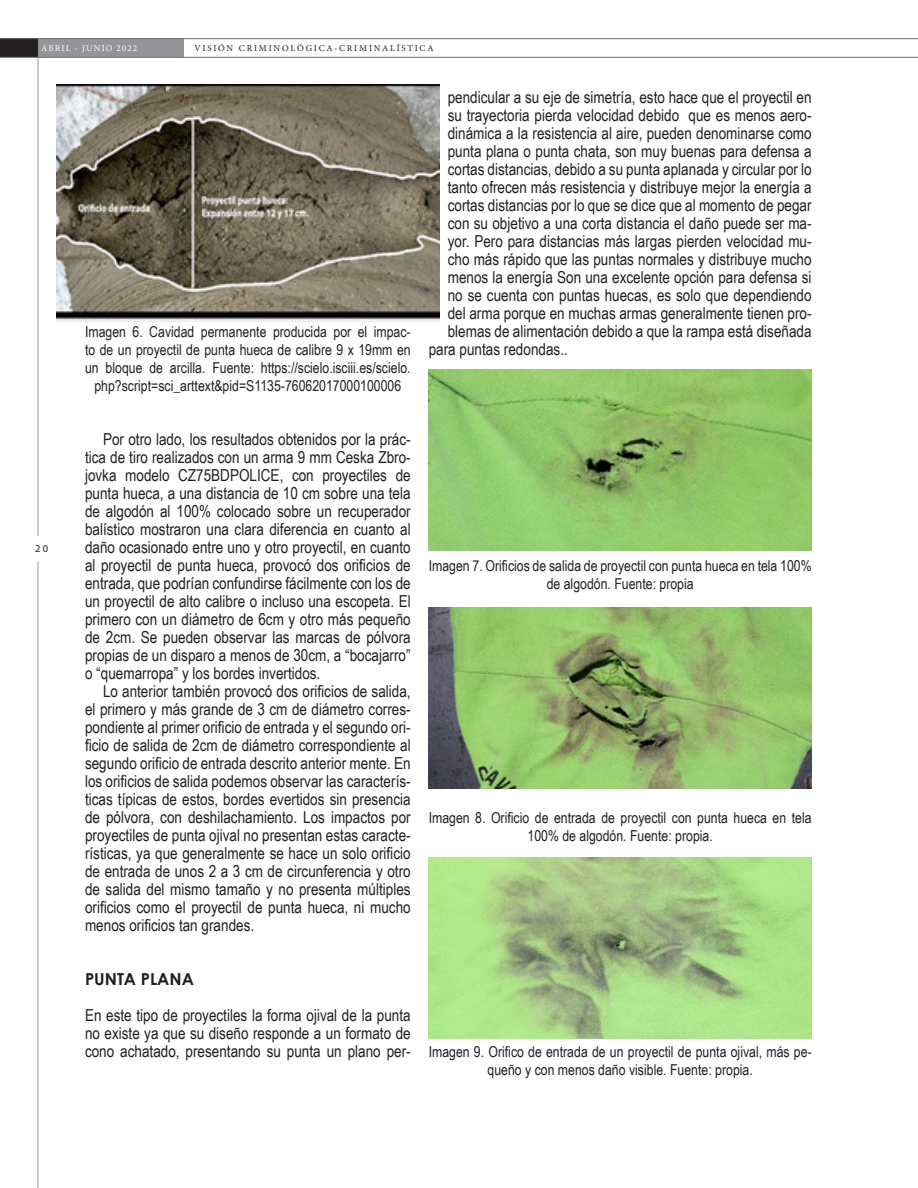
<style>
.page{position:relative;width:918px;height:1188px;background:#fff}
.page>*{position:absolute;margin:0;border:0;box-sizing:border-box;transform-origin:0 0}
.VS_Cuerpo_1Parr{font:16.5px/18px "Arial Narrow";color:#231f20;text-align:justify}
.VS_Cuerpo_1Parr-2{font:700 16.5px "Century Gothic";color:#231f20}
.VS_Cuerpo_1Parr-3{font:15px/18px "Arial Narrow";color:#231f20;text-align:center}
.t1{font:10.5px "Myriad Pro";color:#231f20}
.t2{font:9px "Minion Pro";letter-spacing:.2em;color:#231f20}
.t3{font:9px "Minion Pro";letter-spacing:.12em;color:#fff}
</style>
<div class="page">
<div style="left:0;top:39px;width:38px;height:18px;background:#231f20"></div>
<div style="left:38px;top:39px;width:145px;height:18px;background:#939598"></div>
<hr style="left:38px;top:58px;width:1px;height:478px;background:#939598">
<hr style="left:0;top:57px;width:918px;height:1px;background:#6c6d70">
<hr style="left:0;top:38px;width:918px;height:1px;background:#6c6d70">
<hr style="left:38px;top:561px;width:1px;height:627px;background:#939598">
<img style="left:429px;top:369px;width:383px;height:182px">
<img style="left:429px;top:607px;width:383px;height:182px">
<img style="left:56px;top:85px;width:383px;height:236px">
<img style="left:429px;top:857px;width:383px;height:182px">
<p class="t3" style="left:41px;top:42px;width:97px">ABRIL - JUNIO 2022</p>
<p class="t2" style="left:194px;top:42px;width:241px">VISIÓN CRIMINOLÓGICA-CRIMINALÍSTICA</p>
<p class="t1" style="left:35px;top:542px;width:14px">20</p>
<p class="VS_Cuerpo_1Parr-3" style="left:85px;top:322px;width:327px">Imagen 6. Cavidad permanente producida por el impac&shy;to de un proyectil de punta hueca de calibre 9 x 19mm en un bloque de arcilla. Fuente: https://scielo.isciii.es/scielo. php?script=sci_arttext&amp;pid=S1135-76062017000100006</p>
<p class="VS_Cuerpo_1Parr" style="left:85px;top:430px;width:327px;text-indent:18px">Por otro lado, los resultados obtenidos por la prác&shy;tica de tiro realizados con un arma 9 mm Ceska Zbro&shy;jovka modelo CZ75BDPOLICE, con proyectiles de punta hueca, a una distancia de 10 cm sobre una tela de algodón al 100% colocado sobre un recuperador balístico mostraron una clara diferencia en cuanto al daño ocasionado entre uno y otro proyectil, en cuanto al proyectil de punta hueca, provocó dos orificios de entrada, que podrían confundirse fácilmente con los de un proyectil de alto calibre o incluso una escopeta. El primero con un diámetro de 6cm y otro más pequeño de 2cm. Se pueden observar las marcas de pólvora propias de un disparo a menos de 30cm, a “bocajarro” o “quemarropa” y los bordes invertidos.</p>
<p class="VS_Cuerpo_1Parr" style="left:85px;top:682px;width:327px;text-indent:18px">Lo anterior también provocó dos orificios de salida, el primero y más grande de 3 cm de diámetro corres&shy;pondiente al primer orificio de entrada y el segundo ori&shy;ficio de salida de 2cm de diámetro correspondiente al segundo orificio de entrada descrito anterior mente. En los orificios de salida podemos observar las caracterís&shy;ticas típicas de estos, bordes evertidos sin presencia de pólvora, con deshilachamiento. Los impactos por proyectiles de punta ojival no presentan estas caracte&shy;rísticas, ya que generalmente se hace un solo orificio de entrada de unos 2 a 3 cm de circunferencia y otro de salida del mismo tamaño y no presenta múltiples orificios como el proyectil de punta hueca, ni mucho menos orificios tan grandes.</p>
<p class="VS_Cuerpo_1Parr-2" style="left:85px;top:967px;width:110px">PUNTA PLANA</p>
<p class="VS_Cuerpo_1Parr" style="left:85px;top:1006px;width:327px">En este tipo de proyectiles la forma ojival de la punta no existe ya que su diseño responde a un formato de cono achatado, presentando su punta un plano per-</p>
<p class="VS_Cuerpo_1Parr" style="left:448px;top:88px;width:365px">pendicular a su eje de simetría, esto hace que el proyectil en</p>
<p class="VS_Cuerpo_1Parr" style="left:448px;top:106px;width:365px">su trayectoria pierda velocidad debido que es menos aero-</p>
<p class="VS_Cuerpo_1Parr" style="left:448px;top:124px;width:365px">dinámica a la resistencia al aire, pueden denominarse como</p>
<p class="VS_Cuerpo_1Parr" style="left:448px;top:142px;width:365px">punta plana o punta chata, son muy buenas para defensa a</p>
<p class="VS_Cuerpo_1Parr" style="left:448px;top:160px;width:365px">cortas distancias, debido a su punta aplanada y circular por lo</p>
<p class="VS_Cuerpo_1Parr" style="left:448px;top:178px;width:365px">tanto ofrecen más resistencia y distribuye mejor la energía a</p>
<p class="VS_Cuerpo_1Parr" style="left:448px;top:196px;width:365px">cortas distancias por lo que se dice que al momento de pegar</p>
<p class="VS_Cuerpo_1Parr" style="left:448px;top:214px;width:365px">con su objetivo a una corta distancia el daño puede ser ma-</p>
<p class="VS_Cuerpo_1Parr" style="left:448px;top:232px;width:365px">yor. Pero para distancias más largas pierden velocidad mu-</p>
<p class="VS_Cuerpo_1Parr" style="left:448px;top:250px;width:365px">cho más rápido que las puntas normales y distribuye mucho</p>
<p class="VS_Cuerpo_1Parr" style="left:448px;top:268px;width:365px">menos la energía Son una excelente opción para defensa si</p>
<p class="VS_Cuerpo_1Parr" style="left:448px;top:286px;width:365px">no se cuenta con puntas huecas, es solo que dependiendo</p>
<p class="VS_Cuerpo_1Parr" style="left:448px;top:304px;width:365px">del arma porque en muchas armas generalmente tienen pro-</p>
<p class="VS_Cuerpo_1Parr" style="left:448px;top:322px;width:365px">blemas de alimentación debido a que la rampa está diseñada</p>
<p class="VS_Cuerpo_1Parr" style="left:429px;top:340px;width:141px">para puntas redondas..</p>
<p class="VS_Cuerpo_1Parr-3" style="left:429px;top:556px;width:384px">Imagen 7. Orificios de salida de proyectil con punta hueca en tela 100% de algodón. Fuente: propia</p>
<p class="VS_Cuerpo_1Parr-3" style="left:429px;top:808px;width:384px">Imagen 8. Orificio de entrada de proyectil con punta hueca en tela<br>100% de algodón. Fuente: propia.</p>
<p class="VS_Cuerpo_1Parr-3" style="left:429px;top:1042px;width:384px">Imagen 9. Orifico de entrada de un proyectil de punta ojival, más pe&shy;queño y con menos daño visible. Fuente: propia.</p>
</div>
